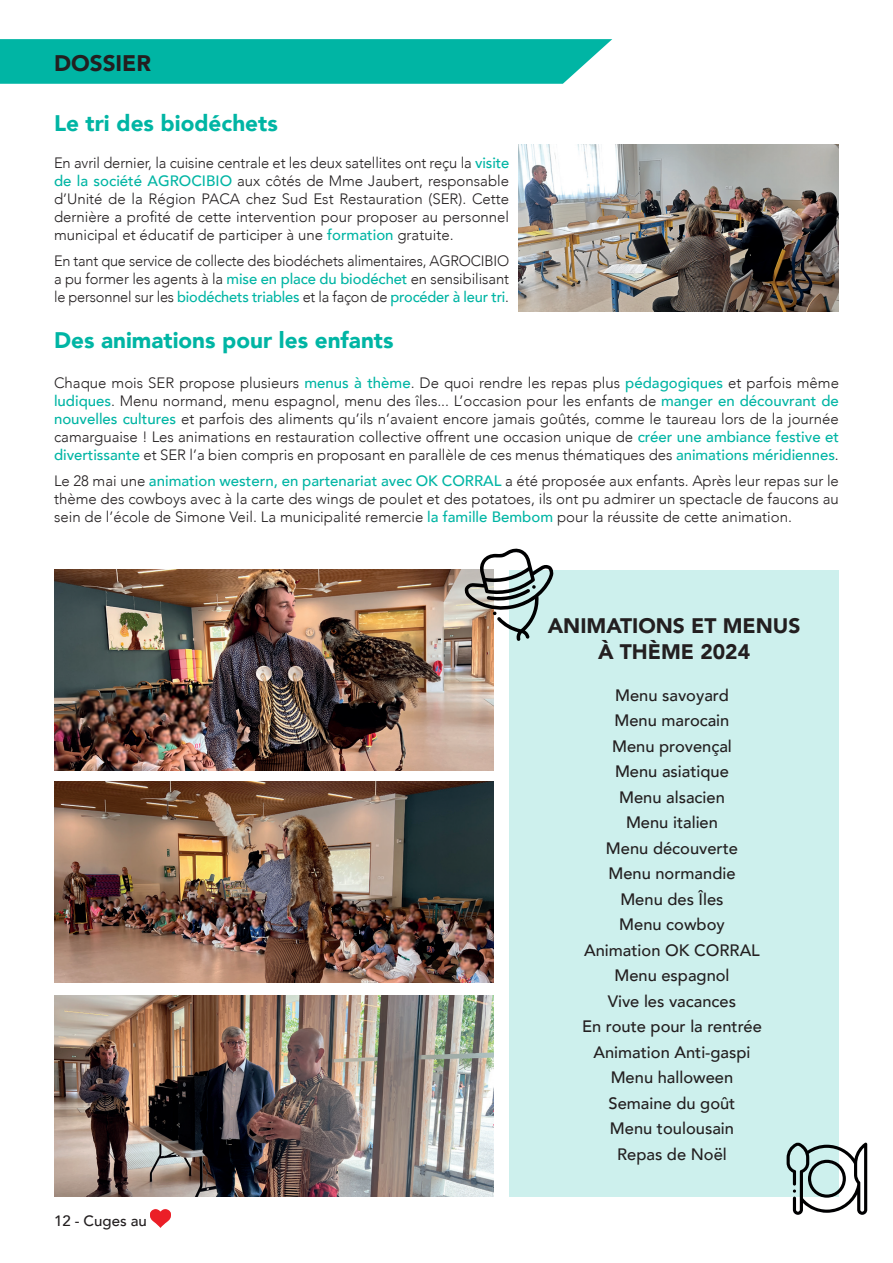
<style>
.page{position:relative;width:893px;height:1263px;background:#fff}
.page>*{position:absolute;margin:0;border:0;box-sizing:border-box;transform-origin:0 0}
.t1{font:900 22.5px "Avenir";color:#00b5a4}
.t2{font:900 22.5px "Avenir";color:#231f20}
.t3{font:900 21px/25.2px "Avenir";color:#231f20;text-align:center}
.t4{font:500 16.5px/25.5px "Avenir";color:#231f20;text-align:center}
.t5{font:300 15px/18px "Avenir";color:#231f20;text-align:justify}
.t6{font:500 15px "Avenir";color:#231f20}
.s1{font-weight:500;color:#00b5a4}
</style>
<div class="page">
<img style="left:150px;top:1209px;width:21px;height:19px">
<svg style="left:0;top:39px;width:612px;height:45px;background:#0bb8a7"></svg>
<img style="left:519px;top:144px;width:320px;height:168px">
<div style="left:509px;top:570px;width:330px;height:626px;background:#cdf0ed"></div>
<img style="left:54px;top:782px;width:439px;height:201px">
<img style="left:54px;top:570px;width:439px;height:201px">
<img style="left:54px;top:995px;width:439px;height:201px">
<svg style="left:464px;top:548px;width:90px;height:93px"></svg>
<svg style="left:787px;top:1142px;width:80px;height:73px"></svg>
<h1 class="t2" style="left:54px;top:43px;width:99px">DOSSIER</h1>
<h1 class="t1" style="left:54px;top:103px;width:225px">Le tri des biodéchets</h1>
<p class="t5" style="left:54px;top:154px;width:457px">En avril dernier, la cuisine centrale et les deux satellites ont reçu la <span class="s1">visite de la société AGROCIBIO</span> aux côtés de Mme Jaubert, responsable d’Unité de la Région PACA chez Sud Est Restauration (SER). Cette dernière a profité de cette intervention pour proposer au personnel municipal et éducatif de participer à une <span class="s1">formation</span> gratuite.</p>
<p class="t5" style="left:54px;top:252px;width:457px">En tant que service de collecte des biodéchets alimentaires, AGROCIBIO a pu former les agents à la <span class="s1">mise en place du biodéchet</span> en sensibilisant le personnel sur les <span class="s1">biodéchets triables</span> et la façon de <span class="s1">procéder à leur tri</span>.</p>
<h1 class="t1" style="left:54px;top:321px;width:341px">Des animations pour les enfants</h1>
<p class="t5" style="left:54px;top:373px;width:786px">Chaque mois SER propose plusieurs <span class="s1">menus à thème</span>. De quoi rendre les repas plus <span class="s1">pédagogiques</span> et parfois même <span class="s1">ludiques</span>. Menu normand, menu espagnol, menu des îles... L’occasion pour les enfants de <span class="s1">manger en découvrant de nouvelles cultures</span> et parfois des aliments qu’ils n’avaient encore jamais goûtés, comme le taureau lors de la journée camarguaise ! Les animations en restauration collective offrent une occasion unique de <span class="s1">créer une ambiance festive et divertissante</span> et SER l’a bien compris en proposant en parallèle de ces menus thématiques des <span class="s1">animations méridiennes</span>.</p>
<p class="t5" style="left:54px;top:472px;width:786px">Le 28 mai une <span class="s1">animation western, en partenariat avec OK CORRAL</span> a été proposée aux enfants. Après leur repas sur le thème des cowboys avec à la carte des wings de poulet et des potatoes, ils ont pu admirer un spectacle de faucons au sein de l’école de Simone Veil. La municipalité remercie <span class="s1">la famille Bembom</span> pour la réussite de cette animation.</p>
<p class="t6" style="left:54px;top:1207px;width:94px">12 - Cuges au</p>
<h2 class="t3" style="left:548px;top:613px;width:254px">ANIMATIONS ET MENUS<br>À THÈME 2024</h2>
<p class="t4" style="left:582px;top:681px;width:181px">Menu savoyard<br>Menu marocain<br>Menu provençal<br>Menu asiatique<br>Menu alsacien<br>Menu italien<br>Menu découverte<br>Menu normandie<br>Menu des Îles<br>Menu cowboy<br>Animation OK CORRAL<br>Menu espagnol<br>Vive les vacances<br>En route pour la rentrée<br>Animation Anti-gaspi<br>Menu halloween<br>Semaine du goût<br>Menu toulousain<br>Repas de Noël</p>
</div>
